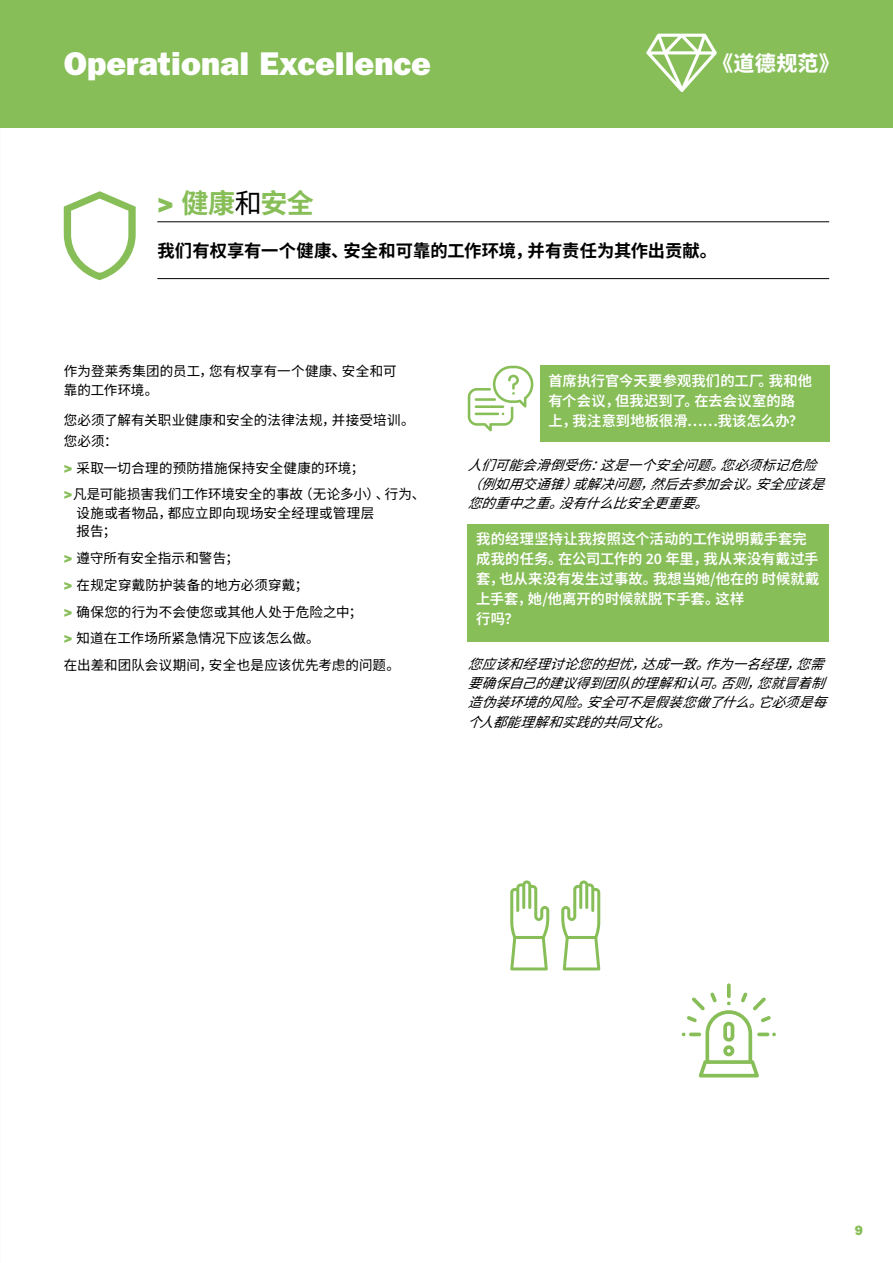
<style>
.page{position:relative;width:893px;height:1263px;background:#fff}
.page>*{position:absolute;margin:0;border:0;box-sizing:border-box;transform-origin:0 0}
.t1{font:33px "ITC Franklin Gothic Std Hvy";color:#fff}
.titre2{font:100 27px "Noto Sans SC";letter-spacing:-.025em;color:#87be58}
.t2{font:100 21px "Noto Sans SC";color:#fff}
._1phrase{font:100 17.25px "Noto Sans SC";letter-spacing:.005em;color:#000}
.courant{font:100 14.25px/20.1px "Noto Sans SC";letter-spacing:.01em;color:#fff}
.courant_9_espAV2{font:100 13.5px/18.3px "Noto Sans SC";letter-spacing:.015em;color:#000}
.courant-2{font:italic 100 13.5px/19.2px "Noto Sans SC";color:#000}
.t3{font:13.5px "ITC Franklin Gothic Std Hvy";color:#87be58}
.s1{font-family:"ITC Franklin Gothic Std Hvy";font-weight:400}
.s2{color:#000}
.s3{font-family:"ITC Franklin Gothic Std Hvy";font-weight:400;font-size:14.25px;color:#87be58}
</style>
<div class="page">
<div style="left:0;top:0;width:893px;height:128px;background:#87be58"></div>
<svg style="left:646px;top:34px;width:71px;height:58px"></svg>
<div style="left:540px;top:366px;width:289px;height:76px;background:#87be58"></div>
<div style="left:468px;top:524px;width:361px;height:117px;background:#87be58"></div>
<hr style="left:157px;top:221px;width:672px;height:1px;background:#000">
<hr style="left:157px;top:278px;width:672px;height:1px;background:#000">
<svg style="left:64px;top:191px;width:72px;height:89px"></svg>
<svg style="left:510px;top:880px;width:39px;height:90px"></svg>
<svg style="left:561px;top:880px;width:39px;height:90px"></svg>
<svg style="left:727px;top:983px;width:4px;height:15px"></svg>
<svg style="left:682px;top:992px;width:94px;height:85px"></svg>
<svg style="left:468px;top:366px;width:65px;height:65px"></svg>
<hr style="left:475px;top:413px;width:24px;height:2px;background:#87be58">
<hr style="left:475px;top:398px;width:21px;height:3px;background:#87be58">
<h1 class="t1" style="left:64px;top:44px;width:369px">Operational Excellence</h1>
<h3 class="t2" style="left:712px;top:52px;width:129px">《道德规范》</h3>
<p class="titre2" style="left:157px;top:188px;width:158px"><span class="s1">&gt;</span> 健康<span class="s2">和</span>安全</p>
<p class="_1phrase" style="left:157px;top:241px;width:561px">我们有权享有一个健康、安全和可靠的工作环境，并有责任为其作出贡献。</p>
<p class="courant_9_espAV2" style="left:64px;top:363px;width:334px">作为登莱秀集团的员工，您有权享有一个健康、安全和可靠的工作环境。</p>
<p class="courant_9_espAV2" style="left:64px;top:409px;width:352px;line-height:21.3px">您必须了解有关职业健康和安全的法律法规，并接受培训。您必须：</p>
<p class="courant_9_espAV2" style="left:64px;top:459px;width:302px"><span class="s3">&gt;</span> 采取一切合理的预防措施保持安全健康的环境；</p>
<p class="courant_9_espAV2" style="left:77px;top:486px;width:350px;text-indent:-13px"><span class="s3">&gt;</span>凡是可能损害我们工作环境安全的事故（无论多小）、行为、设施或者物品，都应立即向现场安全经理或管理层<br>报告；</p>
<p class="courant_9_espAV2" style="left:64px;top:549px;width:177px"><span class="s3">&gt;</span> 遵守所有安全指示和警告；</p>
<p class="courant_9_espAV2" style="left:64px;top:576px;width:246px"><span class="s3">&gt;</span> 在规定穿戴防护装备的地方必须穿戴；</p>
<p class="courant_9_espAV2" style="left:64px;top:603px;width:300px"><span class="s3">&gt;</span> 确保您的行为不会使您或其他人处于危险之中；</p>
<p class="courant_9_espAV2" style="left:64px;top:629px;width:257px"><span class="s3">&gt;</span> 知道在工作场所紧急情况下应该怎么做。</p>
<p class="courant_9_espAV2" style="left:64px;top:656px;width:338px">在出差和团队会议期间，安全也是应该优先考虑的问题。</p>
<p class="courant" style="left:549px;top:371px;width:265px">首席执行官今天要参观我们的工厂。我和他有个会议，但我迟到了。在去会议室的路上，我注意到地板很滑……我该怎么办？</p>
<p class="courant-2" style="left:468px;top:456px;width:372px">人们可能会滑倒受伤：这是一个安全问题。您必须标记危险（例如用交通锥）或解决问题，然后去参加会议。安全应该是您的重中之重。没有什么比安全更重要。</p>
<p class="courant" style="left:476px;top:529px;width:344px">我的经理坚持让我按照这个活动的工作说明戴手套完成我的任务。在公司工作的 20 年里，我从来没有戴过手套，也从来没有发生过事故。我想当她/他在的 时候就戴上手套，她/他离开的时候就脱下手套。这样<br>行吗？</p>
<p class="courant-2" style="left:468px;top:655px;width:374px">您应该和经理讨论您的担忧，达成一致。作为一名经理，您需要确保自己的建议得到团队的理解和认可。否则，您就冒着制造伪装环境的风险。安全可不是假装您做了什么。它必须是每个人都能理解和实践的共同文化。</p>
<p class="t3" style="left:855px;top:1222px;width:10px">9</p>
</div>
